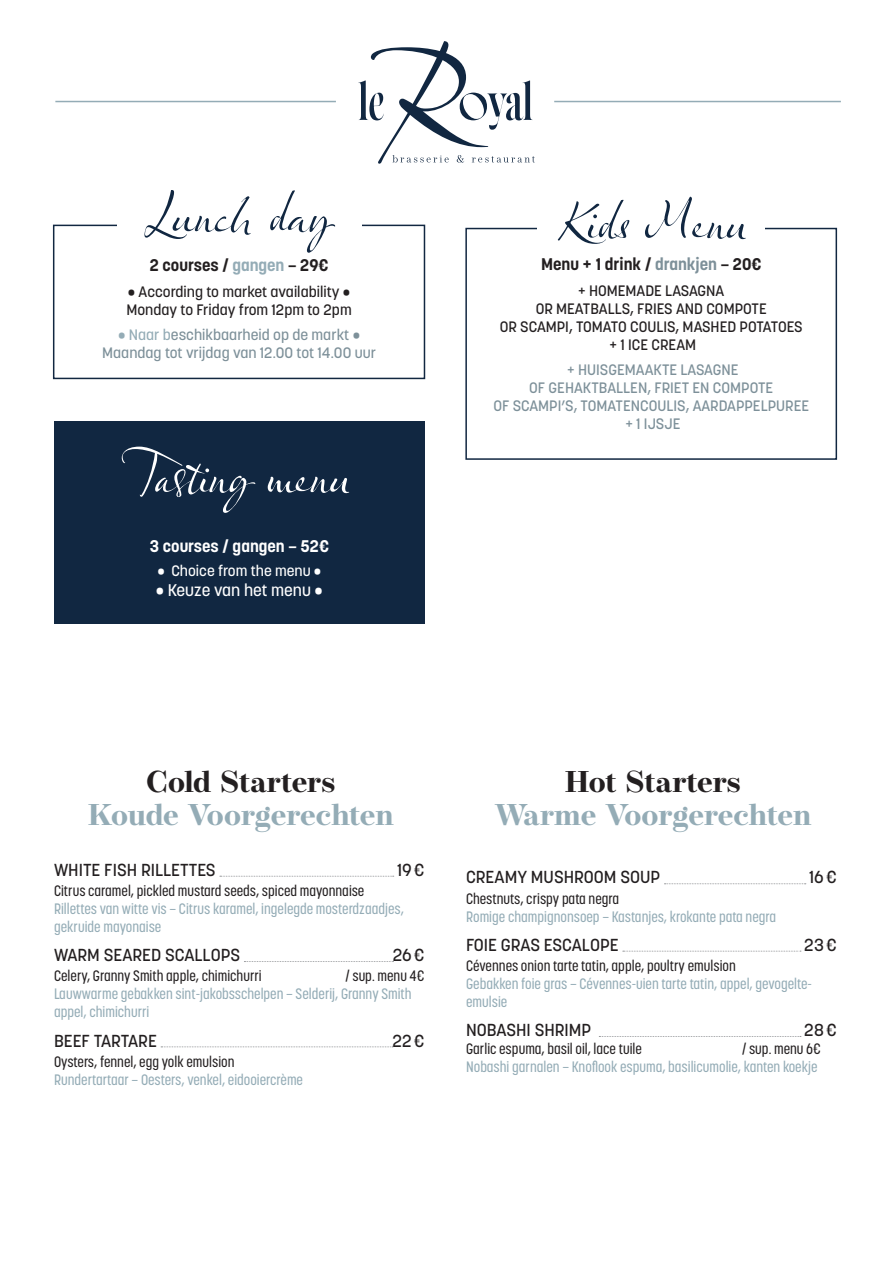
<style>
.page{position:relative;width:893px;height:1263px;background:#fff}
.page>*{position:absolute;margin:0;border:0;box-sizing:border-box;transform-origin:0 0}
.t1{font:54px "Olicana Fine";color:#112741}
.t2{font:54px "Olicana Fine";letter-spacing:.01em;color:#fff}
.t3{font:700 30px "Operetta 8";letter-spacing:-.01em;color:#94acb6}
.t4{font:700 30px "Operetta 8";color:#231f20}
.t5{font:500 17.25px "Korolev";color:#231f20}
.t6{font:700 16.8px "Korolev";color:#231f20}
.t7{font:700 16.8px "Korolev";color:#fff}
.t8{font:500 16.8px "Korolev";color:#fff}
.t9{font:500 15px/18px "Korolev Condensed";color:#94acb6}
.t10{font:500 15px "Korolev Condensed";color:#231f20}
.t11{font:500 15px/18px "Korolev";color:#7d9099;text-align:center}
.t12{font:500 15px/18px "Korolev";color:#231f20}
.t13{font:500 15px "Korolev";color:#fff}
.s1{color:#94acb6}
.s2{color:#7d9099}
</style>
<div class="page">
<hr style="left:55px;top:101px;width:281px;height:1px;background:#94acb6">
<hr style="left:554px;top:101px;width:287px;height:1px;background:#94acb6">
<svg style="left:220px;top:876px;width:174px;height:1px"></svg>
<svg style="left:244px;top:961px;width:150px;height:1px"></svg>
<svg style="left:161px;top:1046px;width:232px;height:1px"></svg>
<svg style="left:664px;top:883px;width:142px;height:1px"></svg>
<svg style="left:623px;top:951px;width:178px;height:1px"></svg>
<svg style="left:599px;top:1036px;width:202px;height:1px"></svg>
<div style="left:53px;top:225px;width:372px;height:154px;border:2px solid #112741"></div>
<div style="left:465px;top:228px;width:372px;height:232px;border:2px solid #112741"></div>
<div style="left:117px;top:190px;width:244px;height:42px;background:#fff"></div>
<div style="left:537px;top:197px;width:228px;height:43px;background:#fff"></div>
<svg style="left:358px;top:41px;width:177px;height:123px"></svg>
<div style="left:54px;top:421px;width:371px;height:202px;background:#112741"></div>
<h1 class="t1" style="left:145px;top:180px;width:190px">Lunch day</h1>
<h1 class="t1" style="left:556px;top:187px;width:192px">Kids Menu</h1>
<p class="t6" style="left:150px;top:255px;width:180px">2 courses / <span class="s1">gangen</span> – 29€</p>
<p class="t12" style="left:126px;top:283px;width:227px">• According to market availability •<br>Monday to Friday from 12pm to 2pm</p>
<p class="t11" style="left:102px;top:326px;width:275px"><span class="s1">• Naar b</span>eschikbaarheid op de markt •<br>Maandag tot vrijdag van 12.00 tot 14.00 uur</p>
<h1 class="t2" style="left:129px;top:441px;width:222px">Tasting menu</h1>
<p class="t7" style="left:150px;top:535px;width:181px">3 courses / gangen – 52€</p>
<p class="t13" style="left:157px;top:561px;width:166px">• Choice from the menu •</p>
<p class="t8" style="left:156px;top:579px;width:169px">• Keuze van het menu •</p>
<p class="t6" style="left:541px;top:254px;width:222px">Menu + 1 drink / <span class="s2">drankjen</span> – 20€</p>
<p class="t12" style="left:500px;top:282px;width:304px;text-align:center">+ HOMEMADE LASAGNA<br>OR MEATBALLS, FRIES AND COMPOTE<br>OR SCAMPI, TOMATO COULIS, MASHED POTATOES + 1 ICE CREAM</p>
<p class="t11" style="left:493px;top:361px;width:317px">+ HUISGEMAAKTE LASAGNE<br>OF GEHAKTBALLEN, FRIET EN COMPOTE<br>OF SCAMPI’S, TOMATENCOULIS, AARDAPPELPUREE + 1 IJSJE</p>
<h2 class="t4" style="left:146px;top:764px;width:191px">Cold Starters</h2>
<h2 class="t3" style="left:88px;top:797px;width:307px">Koude Voorgerechten</h2>
<p class="t5" style="left:54px;top:859px;width:163px">WHITE FISH RILLETTES</p>
<p class="t5" style="left:397px;top:859px;width:29px">19€</p>
<p class="t10" style="left:54px;top:882px;width:312px">Citrus caramel, pickled mustard seeds, spiced mayonnaise</p>
<p class="t9" style="left:54px;top:900px;width:351px">Rillettes van witte vis – Citrus karamel, ingelegde mosterdzaadjes, gekruide mayonaise</p>
<p class="t5" style="left:54px;top:944px;width:188px">WARM SEARED SCALLOPS</p>
<p class="t5" style="left:393px;top:944px;width:33px">26€</p>
<p class="t10" style="left:54px;top:967px;width:209px">Celery, Granny Smith apple, chimichurri</p>
<p class="t10" style="left:345px;top:967px;width:81px">/ sup. menu 4€</p>
<p class="t9" style="left:54px;top:985px;width:359px">Lauwwarme gebakken sint-jakobsschelpen – Selderij, Granny Smith appel, chimichurri</p>
<p class="t5" style="left:54px;top:1029px;width:104px">BEEF TARTARE</p>
<p class="t5" style="left:392px;top:1029px;width:34px">22€</p>
<p class="t10" style="left:54px;top:1052px;width:182px">Oysters, fennel, egg yolk emulsion</p>
<p class="t9" style="left:54px;top:1070px;width:251px">Rundertartaar – Oesters, venkel, eidooiercrème</p>
<h2 class="t4" style="left:565px;top:764px;width:178px">Hot Starters</h2>
<h2 class="t3" style="left:494px;top:797px;width:318px">Warme Voorgerechten</h2>
<p class="t5" style="left:466px;top:866px;width:196px">CREAMY MUSHROOM SOUP</p>
<p class="t5" style="left:809px;top:866px;width:29px">16€</p>
<p class="t10" style="left:466px;top:889px;width:154px">Chestnuts, crispy pata negra</p>
<p class="t9" style="left:466px;top:907px;width:311px">Romige champignonsoep – Kastanjes, krokante pata negra</p>
<p class="t5" style="left:466px;top:934px;width:154px">FOIE GRAS ESCALOPE</p>
<p class="t5" style="left:804px;top:934px;width:34px">23€</p>
<p class="t10" style="left:466px;top:957px;width:271px">Cévennes onion tarte tatin, apple, poultry emulsion</p>
<p class="t9" style="left:466px;top:974px;width:347px">Gebakken foie gras – Cévennes-uien tarte tatin, appel, gevogelte&shy;emulsie</p>
<p class="t5" style="left:466px;top:1019px;width:127px">NOBASHI SHRIMP</p>
<p class="t5" style="left:804px;top:1019px;width:34px">28€</p>
<p class="t10" style="left:466px;top:1040px;width:177px">Garlic espuma, basil oil, lace tuile</p>
<p class="t10" style="left:742px;top:1040px;width:80px">/ sup. menu 6€</p>
<p class="t9" style="left:466px;top:1058px;width:353px">Nobashi garnalen – Knoflook espuma, basilicumolie, kanten koekje</p>
</div>
